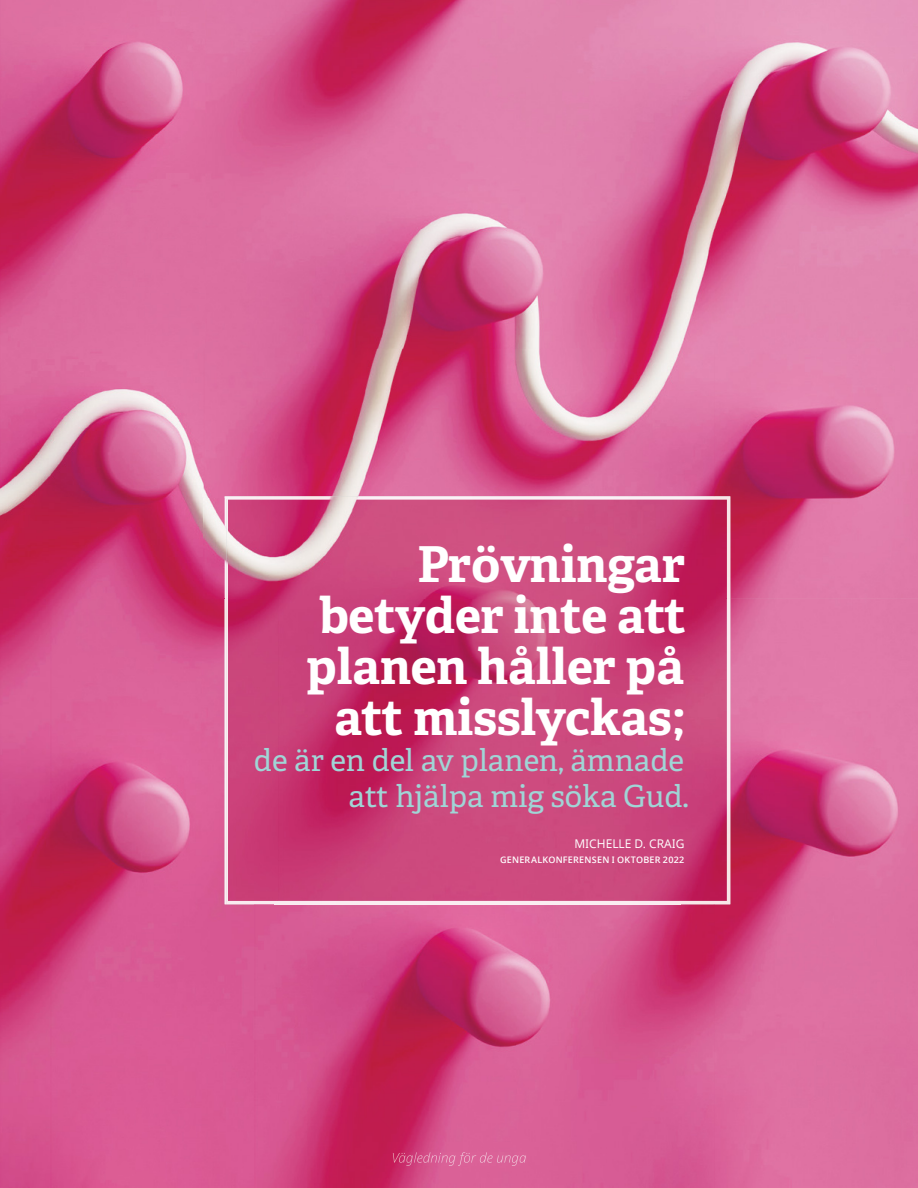
<style>
.page{position:relative;width:918px;height:1188px;background:#fff}
.page>*{position:absolute;margin:0;border:0;box-sizing:border-box;transform-origin:0 0}
.t1{font:700 49.5px/51px "Helam Slablds Lat";letter-spacing:-.005em;color:#fff;text-align:right}
.t2{font:30.45px/36px "Helam Slablds Lat";color:#a0d5d6;text-align:right}
.t3{font:12px "Dots Solidlds Lat";color:#fff}
.t4{font:600 9px "Dots Solidlds Lat";letter-spacing:.03em;color:#fff}
</style>
<div class="page">
<img style="left:0;top:598px;width:50px;height:590px">
<img style="left:714px;top:349px;width:204px;height:839px">
<img style="left:50px;top:598px;width:205px;height:590px">
<img style="left:255px;top:904px;width:459px;height:284px">
<img style="left:277px;top:598px;width:403px;height:303px">
<img style="left:680px;top:598px;width:50px;height:306px">
<img style="left:225px;top:598px;width:1px;height:306px">
<img style="left:275px;top:904px;width:405px;height:1px">
<img style="left:226px;top:598px;width:51px;height:306px">
<img style="left:393px;top:1152px;width:133px;height:14px">
<img style="left:204px;top:0;width:714px;height:349px">
<img style="left:0;top:0;width:204px;height:598px">
<img style="left:204px;top:349px;width:510px;height:149px">
<img style="left:204px;top:498px;width:21px;height:100px">
<img style="left:225px;top:496px;width:505px;height:102px">
<p class="t1" style="left:306px;top:538px;width:381px">Prövningar betyder inte att planen håller på att misslyckas;</p>
<p class="t2" style="left:254px;top:742px;width:437px">de är en del av planen, ämnade att hjälpa mig söka Gud.</p>
<p class="t3" style="left:574px;top:835px;width:112px">MICHELLE D. CRAIG</p>
<p class="t4" style="left:500px;top:853px;width:186px">GENERALKONFERENSEN I OKTOBER 2022</p>
</div>
